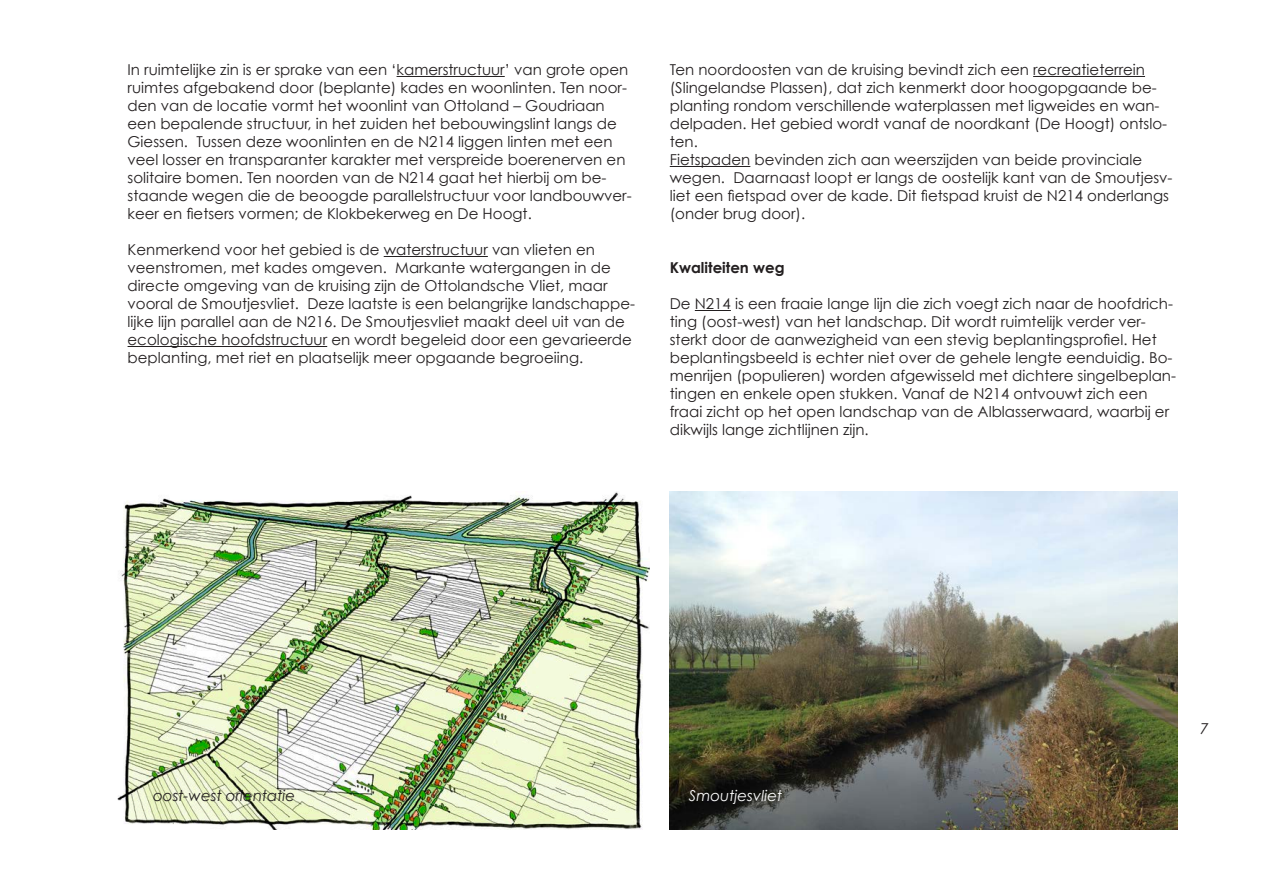
<style>
.page{position:relative;width:1263px;height:893px;background:#fff}
.page>*{position:absolute;margin:0;border:0;box-sizing:border-box;transform-origin:0 0}
.t1{font:15px/18px "Century Gothic";color:#231f20}
.t2{font:italic 15px "Century Gothic";color:#231f20}
.t3{font:700 15px "Century Gothic";color:#231f20}
.t4{font:italic 15px "Century Gothic";color:#fff}
</style>
<div class="page">
<img style="left:117px;top:491px;width:532px;height:339px">
<hr style="left:397px;top:76px;width:108px;height:1px;background:#231f20">
<hr style="left:384px;top:256px;width:104px;height:1px;background:#231f20">
<hr style="left:128px;top:346px;width:199px;height:1px;background:#231f20">
<hr style="left:1033px;top:76px;width:112px;height:1px;background:#231f20">
<hr style="left:670px;top:166px;width:80px;height:1px;background:#231f20">
<hr style="left:695px;top:310px;width:36px;height:1px;background:#231f20">
<img style="left:670px;top:492px;width:508px;height:337px">
<p class="t1" style="left:128px;top:60px;width:506px">In ruimtelijke zin is er sprake van een ‘kamerstructuur’ van grote open ruimtes afgebakend door (beplante) kades en woonlinten. Ten noor&shy;den van de locatie vormt het woonlint van Ottoland – Goudriaan een bepalende structuur, in het zuiden het bebouwingslint langs de Giessen. Tussen deze woonlinten en de N214 liggen linten met een veel losser en transparanter karakter met verspreide boerenerven en solitaire bomen. Ten noorden van de N214 gaat het hierbij om be&shy;staande wegen die de beoogde parallelstructuur voor landbouwver&shy;keer en fietsers vormen; de Klokbekerweg en De Hoogt.</p>
<p class="t1" style="left:128px;top:240px;width:509px">Kenmerkend voor het gebied is de waterstructuur van vlieten en veenstromen, met kades omgeven. Markante watergangen in de directe omgeving van de kruising zijn de Ottolandsche Vliet, maar vooral de Smoutjesvliet. Deze laatste is een belangrijke landschappe&shy;lijke lijn parallel aan de N216. De Smoutjesvliet maakt deel uit van de ecologische hoofdstructuur en wordt begeleid door een gevarieerde beplanting, met riet en plaatselijk meer opgaande begroeiing.</p>
<p class="t1" style="left:670px;top:60px;width:504px">Ten noordoosten van de kruising bevindt zich een recreatieterrein (Slingelandse Plassen), dat zich kenmerkt door hoogopgaande be&shy;planting rondom verschillende waterplassen met ligweides en wan&shy;delpaden. Het gebied wordt vanaf de noordkant (De Hoogt) ontslo&shy;ten.<br>Fietspaden bevinden zich aan weerszijden van beide provinciale wegen. Daarnaast loopt er langs de oostelijk kant van de Smoutjesv&shy;liet een fietspad over de kade. Dit fietspad kruist de N214 onderlangs (onder brug door).</p>
<p class="t3" style="left:670px;top:258px;width:116px">Kwaliteiten weg</p>
<p class="t1" style="left:670px;top:294px;width:508px">De N214 is een fraaie lange lijn die zich voegt zich naar de hoofdrich&shy;ting (oost-west) van het landschap. Dit wordt ruimtelijk verder ver&shy;sterkt door de aanwezigheid van een stevig beplantingsprofiel. Het beplantingsbeeld is echter niet over de gehele lengte eenduidig. Bo&shy;menrijen (populieren) worden afgewisseld met dichtere singelbeplan&shy;tingen en enkele open stukken. Vanaf de N214 ontvouwt zich een fraai zicht op het open landschap van de Alblasserwaard, waarbij er dikwijls lange zichtlijnen zijn.</p>
<p class="t2" style="left:153px;top:787px;width:144px">oost-west orientatie</p>
<p class="t4" style="left:689px;top:787px;width:95px">Smoutjesvliet</p>
<p class="t2" style="left:1200px;top:720px;width:10px">7</p>
</div>
